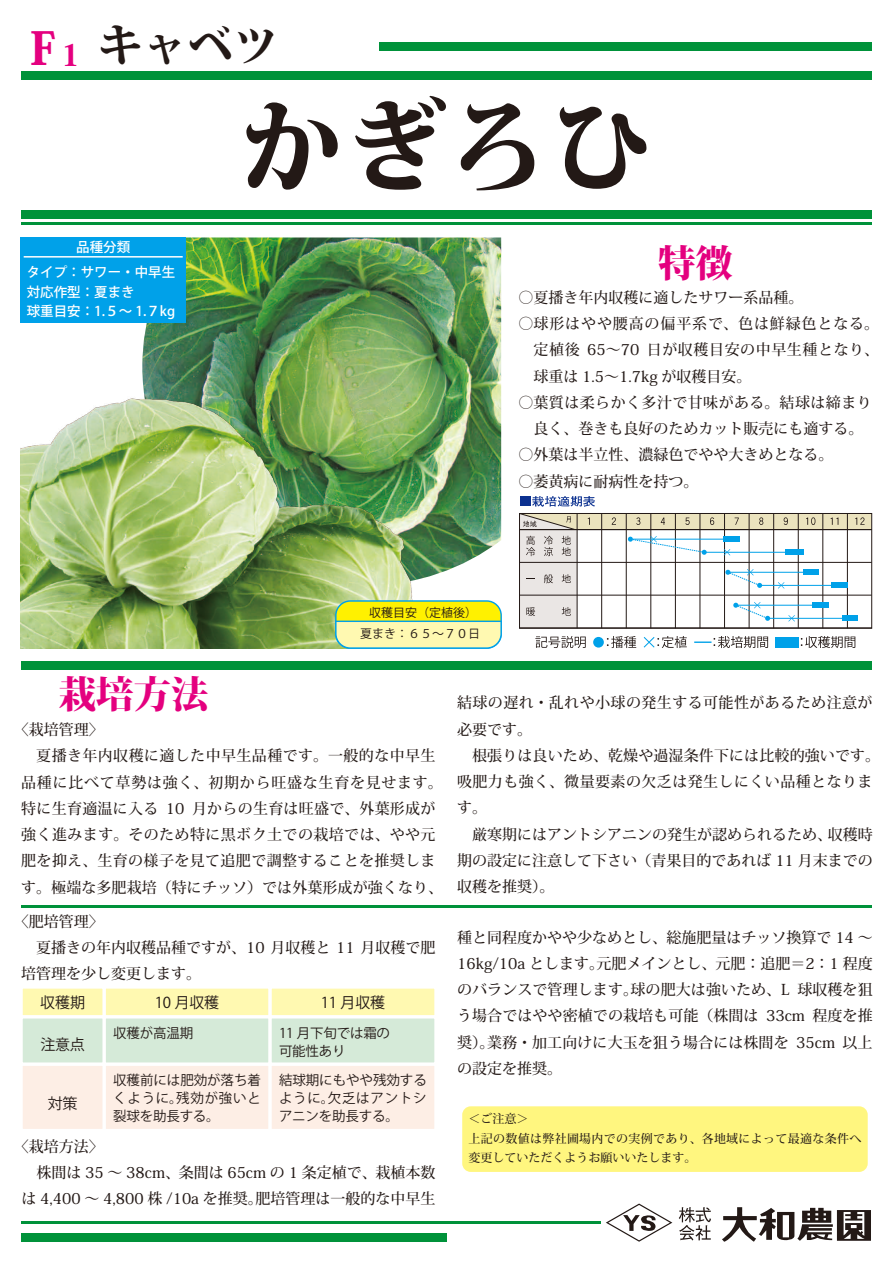
<style>
.page{position:relative;width:893px;height:1263px;background:#fff}
.page>*{position:absolute;margin:0;border:0;box-sizing:border-box;transform-origin:0 0}
.t1{font:800 103.5px "Koz Min Pro";color:#231916}
.t2{font:800 45px "Koz Min Pro";color:#231916}
.t3{font:800 37.5px "Koz Min Pro";color:#e4007f}
.t4{font:500 15px/26.2px "Koz Min Pro";letter-spacing:.005em;color:#231916}
.t5{font:500 15px/26.2px "Koz Min Pro";letter-spacing:.025em;color:#231916}
.t6{font:500 15px/26.2px "Koz Min Pro";letter-spacing:.03em;color:#231916;text-align:center}
.t7{font:15px "Koz Go Pro";letter-spacing:-.015em;color:#231916}
.t8{font:13.5px/18px "Koz Go Pro";letter-spacing:-.005em;color:#231916;text-align:justify}
.t9{font:500 13.5px/25.5px "Koz Go Pro";color:#fff;text-align:center}
.t10{font:500 12px/19.5px "Koz Min Pro";letter-spacing:.025em;color:#231916}
.t11{font:12px/21.3px "Koz Go Pro";color:#231916;text-align:center}
.s1{color:#e4007f}
.s2{font-size:30px;color:#e4007f}
</style>
<div class="page">
<img style="left:143px;top:237px;width:358px;height:105px">
<img style="left:21px;top:342px;width:480px;height:306px">
<div style="left:21px;top:237px;width:165px;height:86px;background:#00a1e9"></div>
<hr style="left:24px;top:256px;width:159px;height:2px;background:#fff">
<div style="left:336px;top:601px;width:165px;height:47px;background:#fff100;border-radius:14px"></div>
<div style="left:335px;top:600px;width:167px;height:49px;border:1px solid #00a1e9;border-radius:14px"></div>
<svg style="left:334px;top:620px;width:168px;height:29px;background:#dfedb3"></svg>
<div style="left:21px;top:71px;width:851px;height:8px;background:#00923a"></div>
<div style="left:380px;top:42px;width:492px;height:8px;background:#00923a"></div>
<div style="left:21px;top:211px;width:851px;height:8px;background:#00923a"></div>
<div style="left:21px;top:661px;width:851px;height:8px;background:#00923a"></div>
<div style="left:21px;top:1233px;width:425px;height:9px;background:#00923a"></div>
<hr style="left:21px;top:223px;width:851px;height:2px;background:#00923a">
<hr style="left:21px;top:1221px;width:580px;height:3px;background:#00923a">
<hr style="left:21px;top:905px;width:851px;height:3px;background:#00923a">
<svg style="left:606px;top:1203px;width:66px;height:39px"></svg>
<svg style="left:722px;top:1207px;width:149px;height:35px"></svg>
<svg style="left:679px;top:1207px;width:32px;height:33px"></svg>
<div style="left:520px;top:496px;width:11px;height:10px;background:#0c3190"></div>
<svg style="left:532px;top:496px;width:63px;height:11px"></svg>
<svg style="left:519px;top:513px;width:353px;height:115px"></svg>
<div style="left:593px;top:637px;width:11px;height:11px;background:#00a1e9;border-radius:50%"></div>
<svg style="left:607px;top:636px;width:29px;height:12px"></svg>
<svg style="left:535px;top:636px;width:51px;height:12px"></svg>
<div style="left:775px;top:637px;width:24px;height:10px;background:#00a1e9"></div>
<svg style="left:801px;top:636px;width:54px;height:12px"></svg>
<svg style="left:694px;top:636px;width:74px;height:12px"></svg>
<svg style="left:644px;top:636px;width:43px;height:12px"></svg>
<div style="left:462px;top:1106px;width:406px;height:66px;background:#fff67f;border-radius:9px"></div>
<div style="left:21px;top:987px;width:415px;height:30px;background:#fff9b1"></div>
<div style="left:21px;top:1017px;width:415px;height:47px;background:#d5ead8"></div>
<div style="left:21px;top:1064px;width:415px;height:66px;background:#fdeee5"></div>
<div style="left:20px;top:986px;width:86px;height:32px;border:3px solid #fff"></div>
<div style="left:103px;top:986px;width:168px;height:32px;border:3px solid #fff"></div>
<div style="left:268px;top:986px;width:169px;height:32px;border:3px solid #fff"></div>
<div style="left:268px;top:1015px;width:169px;height:51px;border:3px solid #fff"></div>
<div style="left:103px;top:1015px;width:168px;height:51px;border:3px solid #fff"></div>
<div style="left:268px;top:1063px;width:169px;height:69px;border:3px solid #fff"></div>
<div style="left:103px;top:1063px;width:168px;height:69px;border:3px solid #fff"></div>
<div style="left:20px;top:1063px;width:86px;height:69px;border:3px solid #fff"></div>
<div style="left:20px;top:1015px;width:86px;height:51px;border:3px solid #fff"></div>
<h2 class="t2" style="left:30px;top:12px;width:250px"><span class="s1">F</span><span class="s2">１</span> キャベツ</h2>
<p class="t9" style="left:27px;top:235px;width:150px">品種分類<br>タイプ：サワー・中早生</p>
<p class="t9" style="left:27px;top:283px;width:150px;line-height:19.5px;text-align:left">対応作型：夏まき<br>球重目安：1.５～ 1.７kg</p>
<h1 class="t1" style="left:239px;top:70px;width:415px">かぎろひ</h1>
<h3 class="t3" style="left:658px;top:235px;width:76px">特徴</h3>
<p class="t4" style="left:518px;top:283px;width:287px">○夏播き年内収穫に適したサワー系品種。</p>
<p class="t4" style="left:533px;top:310px;width:347px;text-align:justify;text-indent:-15px">○球形はやや腰高の偏平系で、色は鮮緑色となる。定植後 65～70 日が収穫目安の中早生種となり、球重は 1.5～1.7kg が収穫目安。</p>
<p class="t6" style="left:518px;top:388px;width:355px">○葉質は柔らかく多汁で甘味がある。結球は締まり良く、巻きも良好のためカット販売にも適する。</p>
<p class="t4" style="left:518px;top:441px;width:317px">○外葉は半立性、濃緑色でやや大きめとなる。</p>
<p class="t4" style="left:518px;top:467px;width:181px">○萎黄病に耐病性を持つ。</p>
<p class="t11" style="left:360px;top:602px;width:121px">収穫目安（定植後）夏まき：６５～７０日</p>
<h3 class="t3" style="left:21px;top:667px;width:189px">　栽培方法</h3>
<p class="t5" style="left:21px;top:716px;width:423px;text-indent:-8px">〈栽培管理〉<br>　夏播き年内収穫に適した中早生品種です。一般的な中早生品種に比べて草勢は強く、初期から旺盛な生育を見せます。特に生育適温に入る 10 月からの生育は旺盛で、外葉形成が強く進みます。そのため特に黒ボク土での栽培では、やや元肥を抑え、生育の様子を見て追肥で調整することを推奨します。極端な多肥栽培（特にチッソ）では外葉形成が強くなり、</p>
<p class="t4" style="left:21px;top:907px;width:416px;text-indent:-8px">〈肥培管理〉<br>　夏播きの年内収穫品種ですが、10 月収穫と 11 月収穫で肥培管理を少し変更します。</p>
<p class="t7" style="left:40px;top:992px;width:46px">収穫期</p>
<p class="t7" style="left:155px;top:992px;width:66px">10 月収穫</p>
<p class="t7" style="left:321px;top:992px;width:66px">11 月収穫</p>
<p class="t8" style="left:279px;top:1024px;width:113px">11 月下旬では霜の可能性あり</p>
<p class="t8" style="left:113px;top:1024px;width:81px">収穫が高温期</p>
<p class="t7" style="left:40px;top:1034px;width:46px">注意点</p>
<p class="t7" style="left:48px;top:1094px;width:31px">対策</p>
<p class="t8" style="left:113px;top:1071px;width:149px">収穫前には肥効が落ち着くように。残効が強いと裂球を助長する。</p>
<p class="t8" style="left:279px;top:1071px;width:149px">結球期にもやや残効するように。欠乏はアントシアニンを助長する。</p>
<p class="t4" style="left:21px;top:1132px;width:415px;text-indent:-8px">〈栽培方法〉<br>　株間は 35 ～ 38cm、条間は 65cm の 1 条定植で、栽植本数は 4,400 ～ 4,800 株 /10a を推奨。肥培管理は一般的な中早生</p>
<p class="t4" style="left:457px;top:689px;width:425px">結球の遅れ・乱れや小球の発生する可能性があるため注意が必要です。<br>　根張りは良いため、乾燥や過湿条件下には比較的強いです。吸肥力も強く、微量要素の欠乏は発生しにくい品種となります。<br>　厳寒期にはアントシアニンの発生が認められるため、収穫時期の設定に注意して下さい（青果目的であれば 11 月末までの収穫を推奨）。</p>
<p class="t4" style="left:457px;top:923px;width:417px;text-align:justify">種と同程度かやや少なめとし、総施肥量はチッソ換算で 14 ～16kg/10a とします。元肥メインとし、元肥：追肥＝2：1 程度のバランスで管理します。球の肥大は強いため、L 球収穫を狙う場合ではやや密植での栽培も可能（株間は 33cm 程度を推奨）。業務・加工向けに大玉を狙う場合には株間を 35cm 以上の設定を推奨。</p>
<p class="t10" style="left:469px;top:1109px;width:394px">＜ご注意＞<br>上記の数値は弊社圃場内での実例であり、各地域によって最適な条件へ変更していただくようお願いいたします。</p>
</div>
